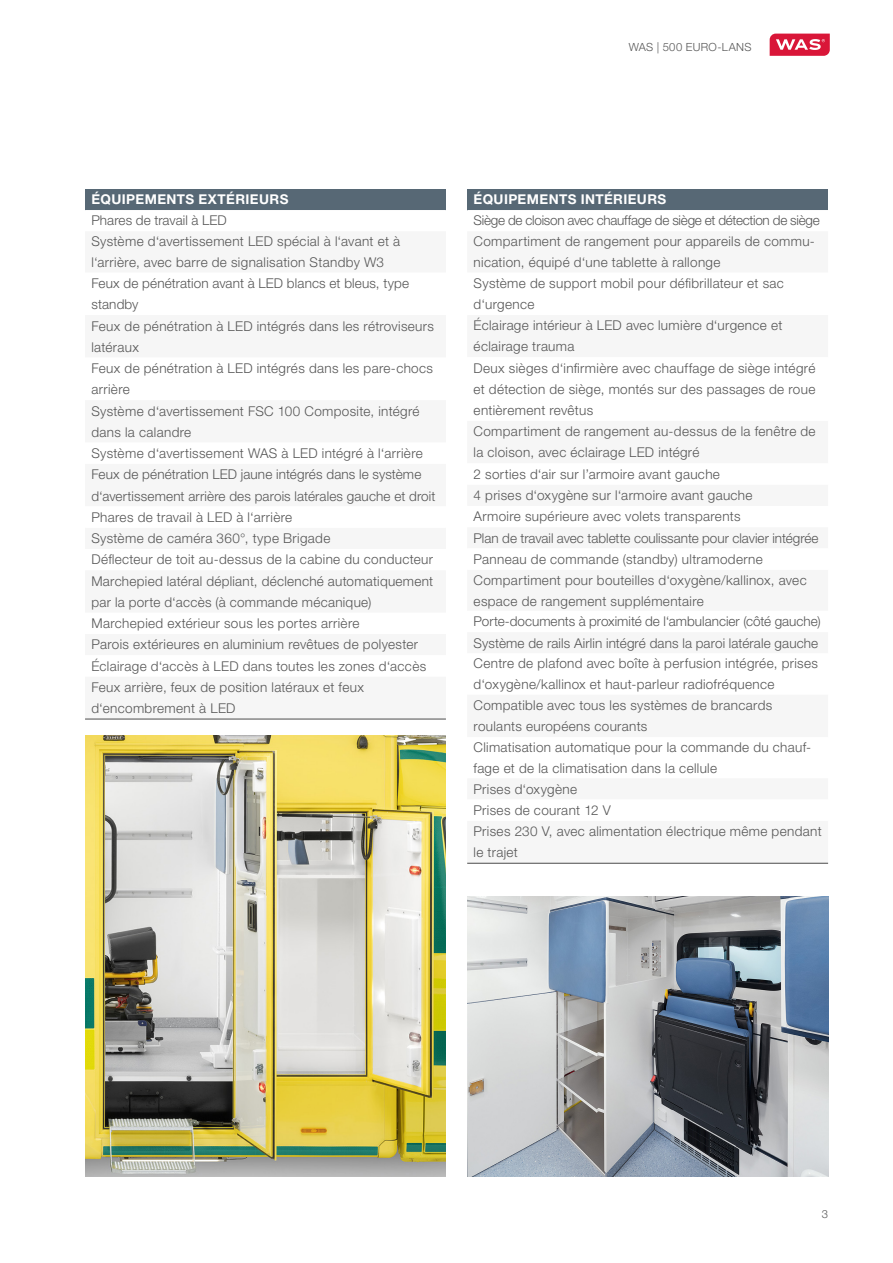
<style>
.page{position:relative;width:893px;height:1263px;background:#fff}
.page>*{position:absolute;margin:0;border:0;box-sizing:border-box;transform-origin:0 0}
.t1{font:300 13.5px/21px "Helvetica Neue LT Pro";letter-spacing:.025em;color:#565656}
.t2{font:700 13.5px "Helvetica Neue LT Pro";letter-spacing:.03em;color:#fff}
.t3{font:300 11.25px "Helvetica Neue LT Pro";letter-spacing:.03em;color:#565656}
</style>
<div class="page">
<div style="left:85px;top:189px;width:361px;height:21px;background:#576875"></div>
<hr style="left:85px;top:718px;width:361px;height:1px;background:#565656">
<div style="left:467px;top:189px;width:361px;height:21px;background:#576875"></div>
<hr style="left:467px;top:863px;width:361px;height:1px;background:#565656">
<svg style="left:770px;top:34px;width:60px;height:22px"></svg>
<img style="left:85px;top:735px;width:361px;height:441px">
<img style="left:467px;top:896px;width:361px;height:280px">
<p class="t3" style="left:629px;top:40px;width:124px">WAS | 500 EURO-LANS</p>
<p class="t2" style="left:91px;top:191px;width:199px">ÉQUIPEMENTS EXTÉRIEURS</p>
<p class="t1" style="left:91px;top:210px;width:346px">Phares de travail à LED<br>Système d‘avertissement LED spécial à l‘avant et à l‘arrière, avec barre de signalisation Standby W3<br>Feux de pénétration avant à LED blancs et bleus, type standby<br>Feux de pénétration à LED intégrés dans les rétroviseurs latéraux<br>Feux de pénétration à LED intégrés dans les pare-chocs arrière<br>Système d‘avertissement FSC 100 Composite, intégré dans la calandre<br>Système d‘avertissement WAS à LED intégré à l‘arrière Feux de pénétration LED jaune intégrés dans le système d‘avertissement arrière des parois latérales gauche et droit Phares de travail à LED à l‘arrière<br>Système de caméra 360°, type Brigade<br>Déflecteur de toit au-dessus de la cabine du conducteur Marchepied latéral dépliant, déclenché automatiquement par la porte d‘accès (à commande mécanique)<br>Marchepied extérieur sous les portes arrière<br>Parois extérieures en aluminium revêtues de polyester Éclairage d‘accès à LED dans toutes les zones d‘accès Feux arrière, feux de position latéraux et feux d‘encombrement à LED</p>
<p class="t2" style="left:474px;top:191px;width:194px">ÉQUIPEMENTS INTÉRIEURS</p>
<p class="t1" style="left:474px;top:210px;width:350px">Siège de cloison avec chauffage de siège et détection de siège Compartiment de rangement pour appareils de commu&shy;nication, équipé d‘une tablette à rallonge<br>Système de support mobil pour défibrillateur et sac d‘urgence<br>Éclairage intérieur à LED avec lumière d‘urgence et éclairage trauma<br>Deux sièges d‘infirmière avec chauffage de siège intégré et détection de siège, montés sur des passages de roue entièrement revêtus<br>Compartiment de rangement au-dessus de la fenêtre de la cloison, avec éclairage LED intégré<br>2 sorties d‘air sur l’armoire avant gauche<br>4 prises d‘oxygène sur l‘armoire avant gauche<br>Armoire supérieure avec volets transparents<br>Plan de travail avec tablette coulissante pour clavier intégrée Panneau de commande (standby) ultramoderne Compartiment pour bouteilles d‘oxygène/kallinox, avec espace de rangement supplémentaire<br>Porte-documents à proximité de l‘ambulancier (côté gauche)<br>Système de rails Airlin intégré dans la paroi latérale gauche Centre de plafond avec boîte à perfusion intégrée, prises d‘oxygène/kallinox et haut-parleur radiofréquence Compatible avec tous les systèmes de brancards roulants européens courants<br>Climatisation automatique pour la commande du chauf&shy;fage et de la climatisation dans la cellule<br>Prises d‘oxygène<br>Prises de courant 12 V<br>Prises 230 V, avec alimentation électrique même pendant le trajet</p>
<p class="t3" style="left:822px;top:1207px;width:8px">3</p>
</div>
